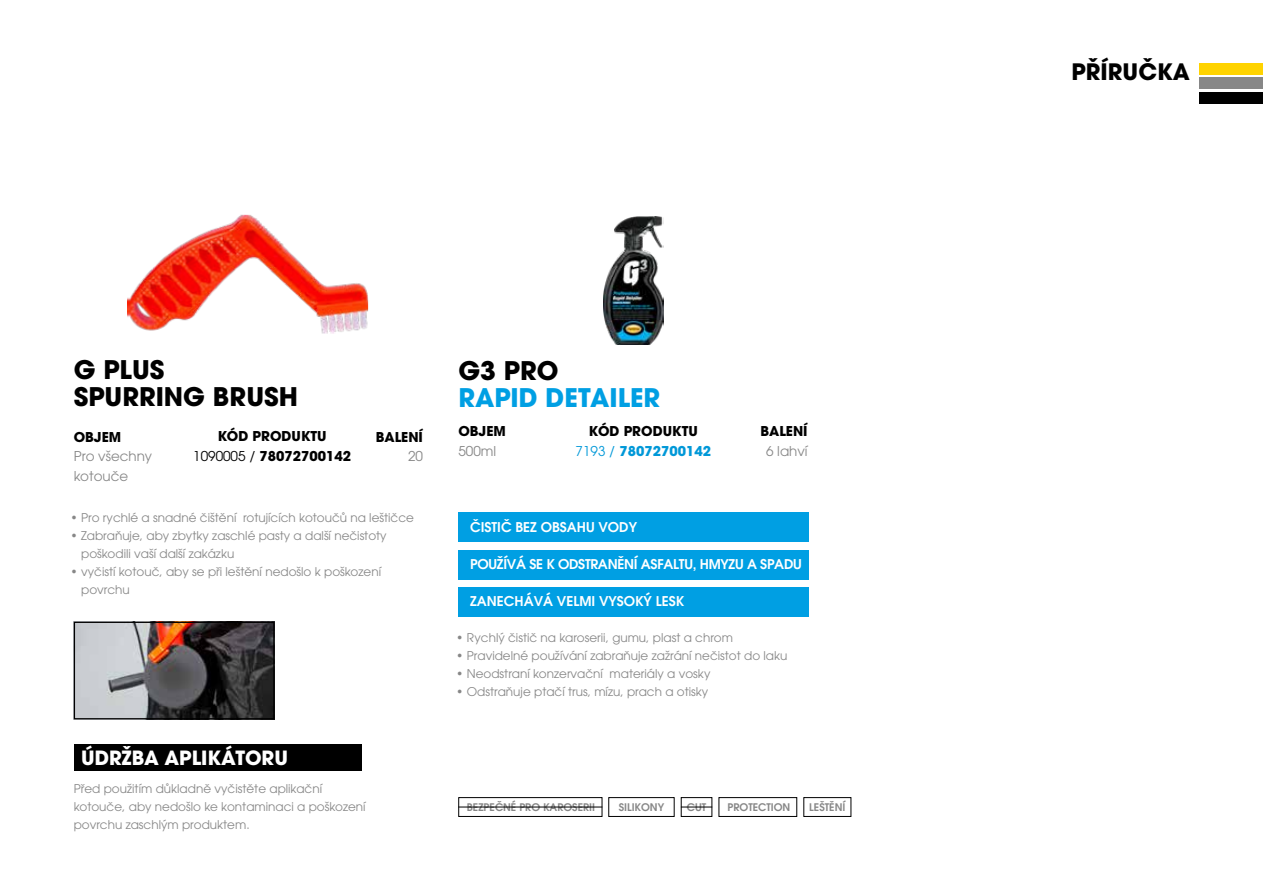
<style>
.page{position:relative;width:1263px;height:893px;background:#fff}
.page>*{position:absolute;margin:0;border:0;box-sizing:border-box;transform-origin:0 0}
.t1{font:700 25.5px/27px "ITC Avant Garde Pro";color:#000}
.t2{font:700 25.5px "ITC Avant Garde Pro";color:#009fe3}
.t3{font:700 22.5px "ITC Avant Garde Pro";color:#000}
.t4{font:700 19.5px "ITC Avant Garde Pro";color:#fff}
.t5{font:700 13.5px/19.5px "ITC Avant Garde Pro";color:#000;text-align:center}
.t6{font:600 13.5px "Avant Garde";color:#fff}
.t7{font:600 13.5px "Avant Garde";letter-spacing:-.02em;color:#fff}
.t8{font:13.5px/19.5px "ITC Avant Garde Pro";color:#878787}
.t9{font:12px/18px "ITC Avant Garde Pro";color:#878787}
.t10{font:600 10.5px "Avant Garde";color:#878787}
.s1{font-weight:400}
.s2{font-weight:400;color:#0098d8}
.s3{color:#0098d8}
</style>
<div class="page">
<img style="left:127px;top:214px;width:242px;height:120px">
<img style="left:76px;top:624px;width:197px;height:93px">
<div style="left:74px;top:622px;width:201px;height:97px;border:1px solid #000"></div>
<div style="left:74px;top:745px;width:288px;height:26px;background:#000"></div>
<div style="left:1199px;top:64px;width:64px;height:11px;background:#ffd300"></div>
<div style="left:1199px;top:78px;width:64px;height:11px;background:#878787"></div>
<div style="left:1199px;top:92px;width:64px;height:11px;background:#000"></div>
<img style="left:604px;top:216px;width:59px;height:128px">
<div style="left:458px;top:512px;width:350px;height:30px;background:#009fe3"></div>
<div style="left:458px;top:550px;width:350px;height:29px;background:#009fe3"></div>
<div style="left:458px;top:587px;width:350px;height:30px;background:#009fe3"></div>
<div style="left:458px;top:797px;width:144px;height:20px;border:1px solid #000"></div>
<div style="left:608px;top:797px;width:66px;height:20px;border:1px solid #000"></div>
<div style="left:681px;top:797px;width:31px;height:20px;border:1px solid #000"></div>
<div style="left:719px;top:797px;width:78px;height:20px;border:1px solid #000"></div>
<div style="left:803px;top:797px;width:48px;height:20px;border:1px solid #000"></div>
<hr style="left:681px;top:807px;width:31px;height:1px;background:#000">
<hr style="left:458px;top:807px;width:144px;height:1px;background:#000">
<h1 class="t1" style="left:74px;top:356px;width:226px">G PLUS<br>SPURRING BRUSH</h1>
<p class="t5" style="left:74px;top:427px;width:49px">OBJEM</p>
<p class="t8" style="left:74px;top:446px;width:80px">Pro všechny kotouče</p>
<p class="t5" style="left:193px;top:426px;width:159px">KÓD PRODUKTU<br><span class="s1">1090005 /</span> 78072700142</p>
<p class="t5" style="left:376px;top:427px;width:49px">BALENÍ</p>
<p class="t8" style="left:408px;top:446px;width:16px">20</p>
<p class="t9" style="left:71px;top:508px;width:345px">• Pro rychlé a snadné čištění rotujících kotoučů na leštičce</p>
<p class="t9" style="left:81px;top:526px;width:307px;text-indent:-11px">• Zabraňuje, aby zbytky zaschlé pasty a další nečistoty poškodili vaší další zakázku</p>
<p class="t9" style="left:81px;top:562px;width:301px;text-indent:-11px">• vyčistí kotouč, aby se při leštění nedošlo k poškození povrchu</p>
<h3 class="t4" style="left:81px;top:745px;width:209px">ÚDRŽBA APLIKÁTORU</h3>
<p class="t9" style="left:74px;top:780px;width:293px">Před použitím důkladně vyčistěte aplikační kotouče, aby nedošlo ke kontaminaci a poškození povrchu zaschlým produktem.</p>
<h1 class="t1" style="left:458px;top:356px;width:102px">G3 PRO</h1>
<h1 class="t2" style="left:458px;top:380px;width:203px">RAPID DETAILER</h1>
<p class="t5" style="left:458px;top:422px;width:49px">OBJEM</p>
<p class="t8" style="left:458px;top:441px;width:39px">500ml</p>
<p class="t5" style="left:576px;top:421px;width:137px">KÓD PRODUKTU<br><span class="s2">7193 /</span> <span class="s3">78072700142</span></p>
<p class="t5" style="left:760px;top:422px;width:49px">BALENÍ</p>
<p class="t8" style="left:766px;top:441px;width:43px">6 lahví</p>
<p class="t6" style="left:470px;top:518px;width:168px">ČISTIČ BEZ OBSAHU VODY</p>
<p class="t7" style="left:470px;top:555px;width:333px">POUŽÍVÁ SE K ODSTRANĚNÍ ASFALTU, HMYZU A SPADU</p>
<p class="t6" style="left:470px;top:592px;width:215px">ZANECHÁVÁ VELMI VYSOKÝ LESK</p>
<p class="t9" style="left:456px;top:629px;width:278px">• Rychlý čistič na karoserii, gumu, plast a chrom</p>
<p class="t9" style="left:456px;top:647px;width:333px">• Pravidelné používání zabraňuje zažrání nečistot do laku</p>
<p class="t9" style="left:456px;top:665px;width:256px">• Neodstraní konzervační materiály a vosky</p>
<p class="t9" style="left:456px;top:683px;width:254px">• Odstraňuje ptačí trus, mízu, prach a otisky</p>
<p class="t10" style="left:467px;top:800px;width:130px">BEZPEČNÉ PRO KAROSERII</p>
<p class="t10" style="left:619px;top:800px;width:47px">SILIKONY</p>
<p class="t10" style="left:687px;top:800px;width:21px">CUT</p>
<p class="t10" style="left:809px;top:800px;width:38px">LEŠTĚNÍ</p>
<p class="t10" style="left:728px;top:800px;width:64px">PROTECTION</p>
<h2 class="t3" style="left:1071px;top:57px;width:120px">PŘÍRUČKA</h2>
</div>
